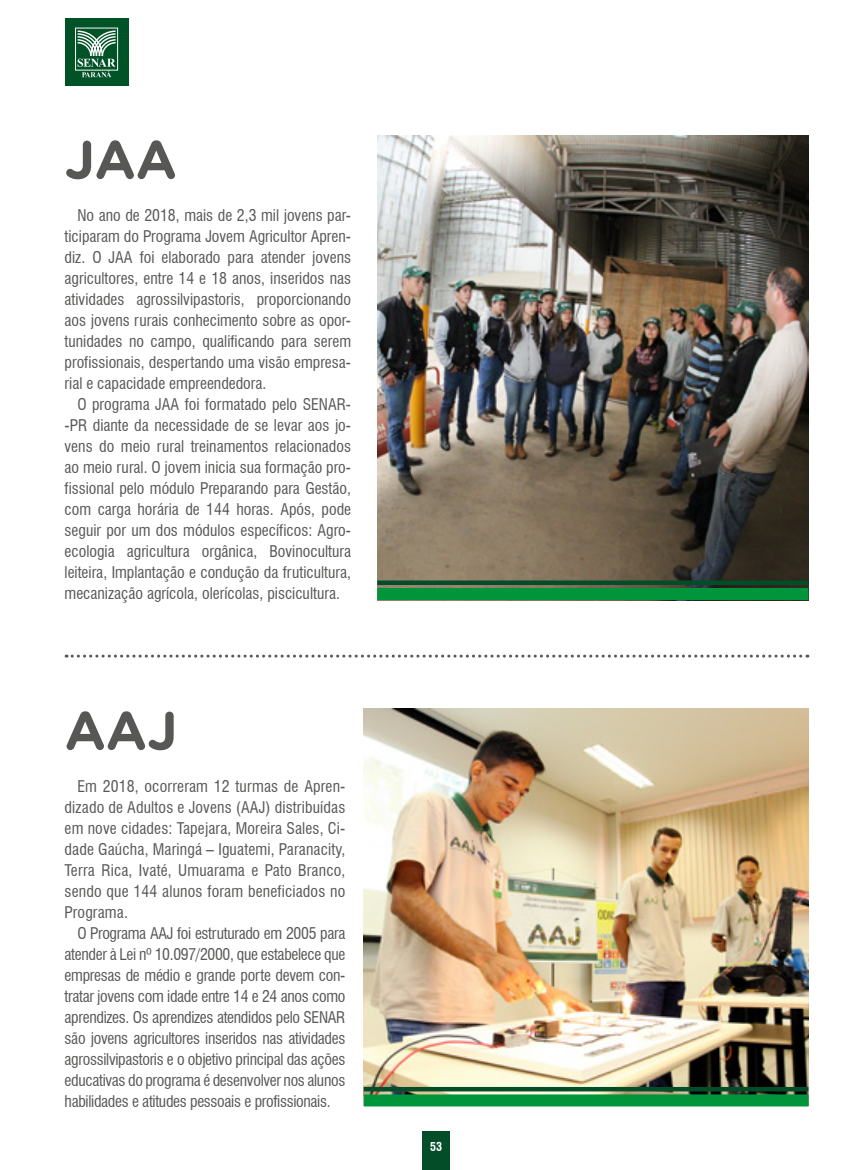
<style>
.page{position:relative;width:851px;height:1170px;background:#fff}
.page>*{position:absolute;margin:0;border:0;box-sizing:border-box;transform-origin:0 0}
.t1{font:700 54px "Gotham Rounded";letter-spacing:-.005em;color:#575756}
.t2{font:condensed 15.75px/21px "Swiss 721 BT";color:#575756;text-align:justify}
.t3{font:700 condensed 12px "Swiss 721 BT";color:#fff}
</style>
<div class="page">
<div style="left:422px;top:1130px;width:28px;height:39px;background:#044d29"></div>
<img style="left:377px;top:135px;width:431px;height:453px">
<img style="left:364px;top:708px;width:444px;height:386px">
<div style="left:65px;top:19px;width:63px;height:67px;background:#005227"></div>
<svg style="left:75px;top:28px;width:43px;height:49px"></svg>
<svg style="left:66px;top:654px;width:741px;height:3px"></svg>
<div style="left:364px;top:1086px;width:444px;height:5px;background:#044d29"></div>
<div style="left:364px;top:1094px;width:444px;height:12px;background:#00953b"></div>
<div style="left:377px;top:580px;width:431px;height:5px;background:#044d29"></div>
<div style="left:377px;top:588px;width:431px;height:12px;background:#00953b"></div>
<h1 class="t1" style="left:65px;top:120px;width:114px">JAA</h1>
<p class="t2" style="left:65px;top:204px;width:288px;text-indent:13px">No ano de 2018, mais de 2,3 mil jovens par&shy;ticiparam do Programa Jovem Agricultor Apren&shy;diz. O JAA foi elaborado para atender jovens agricultores, entre 14 e 18 anos, inseridos nas atividades agrossilvipastoris, proporcionando aos jovens rurais conhecimento sobre as opor&shy;tunidades no campo, qualificando para serem profissionais, despertando uma visão empresa&shy;rial e capacidade empreendedora.</p>
<p class="t2" style="left:65px;top:393px;width:288px;text-indent:13px">O programa JAA foi formatado pelo SENAR--PR diante da necessidade de se levar aos jo&shy;vens do meio rural treinamentos relacionados ao meio rural. O jovem inicia sua formação pro&shy;fissional pelo módulo Preparando para Gestão, com carga horária de 144 horas. Após, pode seguir por um dos módulos específicos: Agro&shy;ecologia agricultura orgânica, Bovinocultura leiteira, Implantação e condução da fruticultura, mecanização agrícola, olerícolas, piscicultura.</p>
<h1 class="t1" style="left:65px;top:691px;width:114px">AAJ</h1>
<p class="t2" style="left:65px;top:775px;width:282px;text-indent:13px">Em 2018, ocorreram 12 turmas de Apren&shy;dizado de Adultos e Jovens (AAJ) distribuídas em nove cidades: Tapejara, Moreira Sales, Ci&shy;dade Gaúcha, Maringá – Iguatemi, Paranacity, Terra Rica, Ivaté, Umuarama e Pato Branco, sendo que 144 alunos foram beneficiados no Programa.</p>
<p class="t2" style="left:65px;top:922px;width:282px;text-indent:13px">O Programa AAJ foi estruturado em 2005 para atender à Lei nº 10.097/2000, que estabelece que empresas de médio e grande porte devem con&shy;tratar jovens com idade entre 14 e 24 anos como aprendizes. Os aprendizes atendidos pelo SENAR são jovens agricultores inseridos nas atividades agrossilvipastoris e o objetivo principal das ações educativas do programa é desenvolver nos alunos habilidades e atitudes pessoais e profissionais.</p>
<p class="t3" style="left:430px;top:1139px;width:13px">53</p>
</div>
